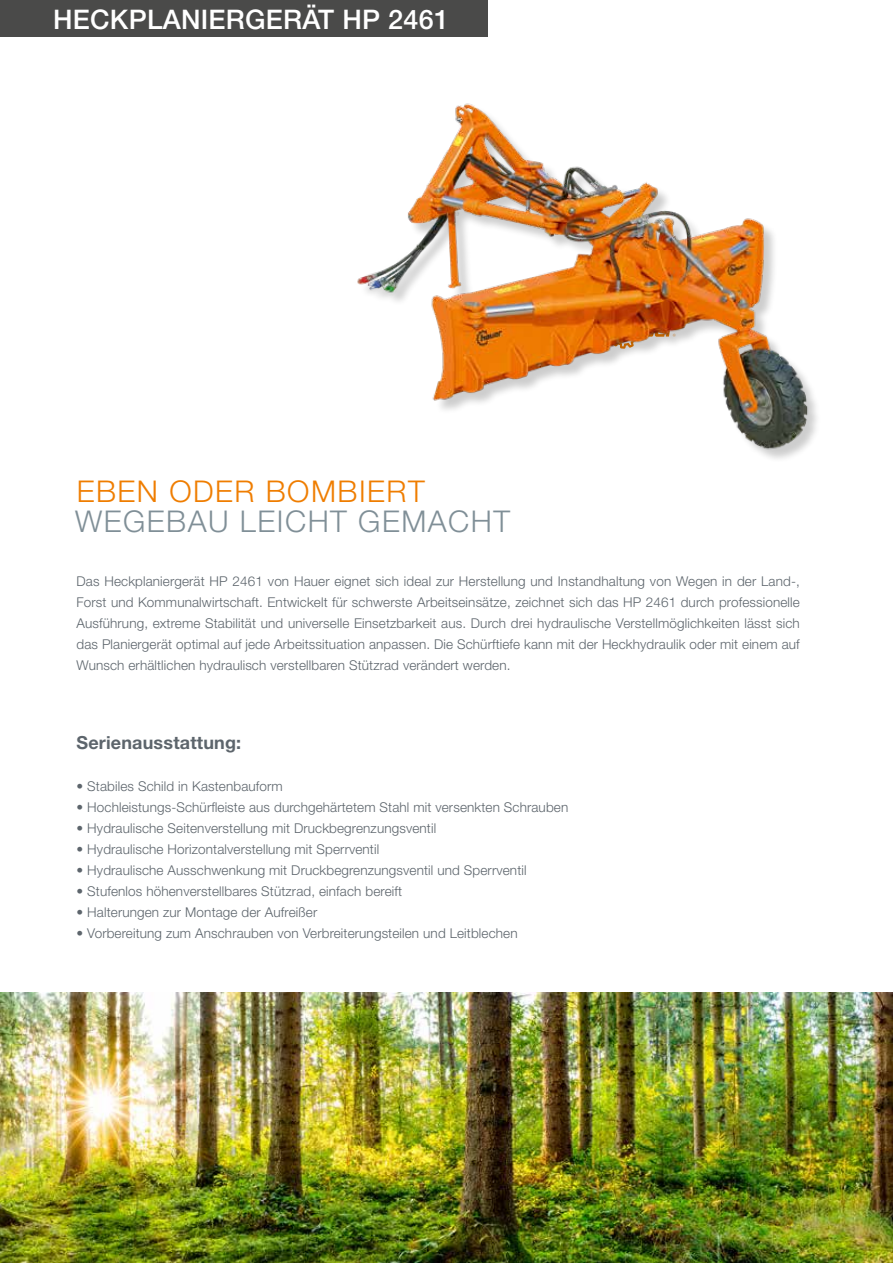
<style>
.page{position:relative;width:893px;height:1263px;background:#fff}
.page>*{position:absolute;margin:0;border:0;box-sizing:border-box;transform-origin:0 0}
.t1{font:300 30px "Helvetica Neue LT Pro";letter-spacing:.05em;color:#808f97}
.t2{font:300 30px "Helvetica Neue LT Pro";letter-spacing:.05em;color:#ef7d00}
.t3{font:500 27px "Helvetica Neue LT Pro";letter-spacing:.01em;color:#fff}
.t4{font:700 18px "Helvetica Neue LT Pro";letter-spacing:.01em;color:#5d656c}
.t5{font:300 13.5px/21px "Helvetica Neue LT Pro";letter-spacing:.01em;color:#5d656c;text-align:justify}
</style>
<div class="page">
<img style="left:357px;top:103px;width:460px;height:354px">
<img style="left:0;top:992px;width:893px;height:271px">
<div style="left:0;top:0;width:488px;height:36px;background:#4a4a49"></div>
<h2 class="t3" style="left:53px;top:3px;width:397px">HECKPLANIERGERÄT HP 2461</h2>
<h1 class="t2" style="left:77px;top:472px;width:350px">EBEN ODER BOMBIERT</h1>
<h1 class="t1" style="left:75px;top:502px;width:436px">WEGEBAU LEICHT GEMACHT</h1>
<p class="t5" style="left:77px;top:570px;width:725px">Das Heckplaniergerät HP 2461 von Hauer eignet sich ideal zur Herstellung und Instandhaltung von Wegen in der Land-, Forst und Kommunalwirtschaft. Entwickelt für schwerste Arbeitseinsätze, zeichnet sich das HP 2461 durch professionelle Ausführung, extreme Stabilität und universelle Einsetzbarkeit aus. Durch drei hydraulische Verstellmöglichkeiten lässt sich das Planiergerät optimal auf jede Arbeitssituation anpassen. Die Schürftiefe kann mit der Heckhydraulik oder mit einem auf Wunsch erhältlichen hydraulisch verstellbaren Stützrad verändert werden.</p>
<h3 class="t4" style="left:77px;top:731px;width:166px">Serienausstattung:</h3>
<p class="t5" style="left:77px;top:775px;width:208px">• Stabiles Schild in Kastenbauform</p>
<p class="t5" style="left:77px;top:796px;width:493px">• Hochleistungs-Schürfleiste aus durchgehärtetem Stahl mit versenkten Schrauben</p>
<p class="t5" style="left:77px;top:817px;width:361px">• Hydraulische Seitenverstellung mit Druckbegrenzungsventil</p>
<p class="t5" style="left:77px;top:838px;width:304px">• Hydraulische Horizontalverstellung mit Sperrventil</p>
<p class="t5" style="left:77px;top:859px;width:452px">• Hydraulische Ausschwenkung mit Druckbegrenzungsventil und Sperrventil</p>
<p class="t5" style="left:77px;top:880px;width:327px">• Stufenlos höhenverstellbares Stützrad, einfach bereift</p>
<p class="t5" style="left:77px;top:901px;width:242px">• Halterungen zur Montage der Aufreißer</p>
<p class="t5" style="left:77px;top:922px;width:443px">• Vorbereitung zum Anschrauben von Verbreiterungsteilen und Leitblechen</p>
</div>
